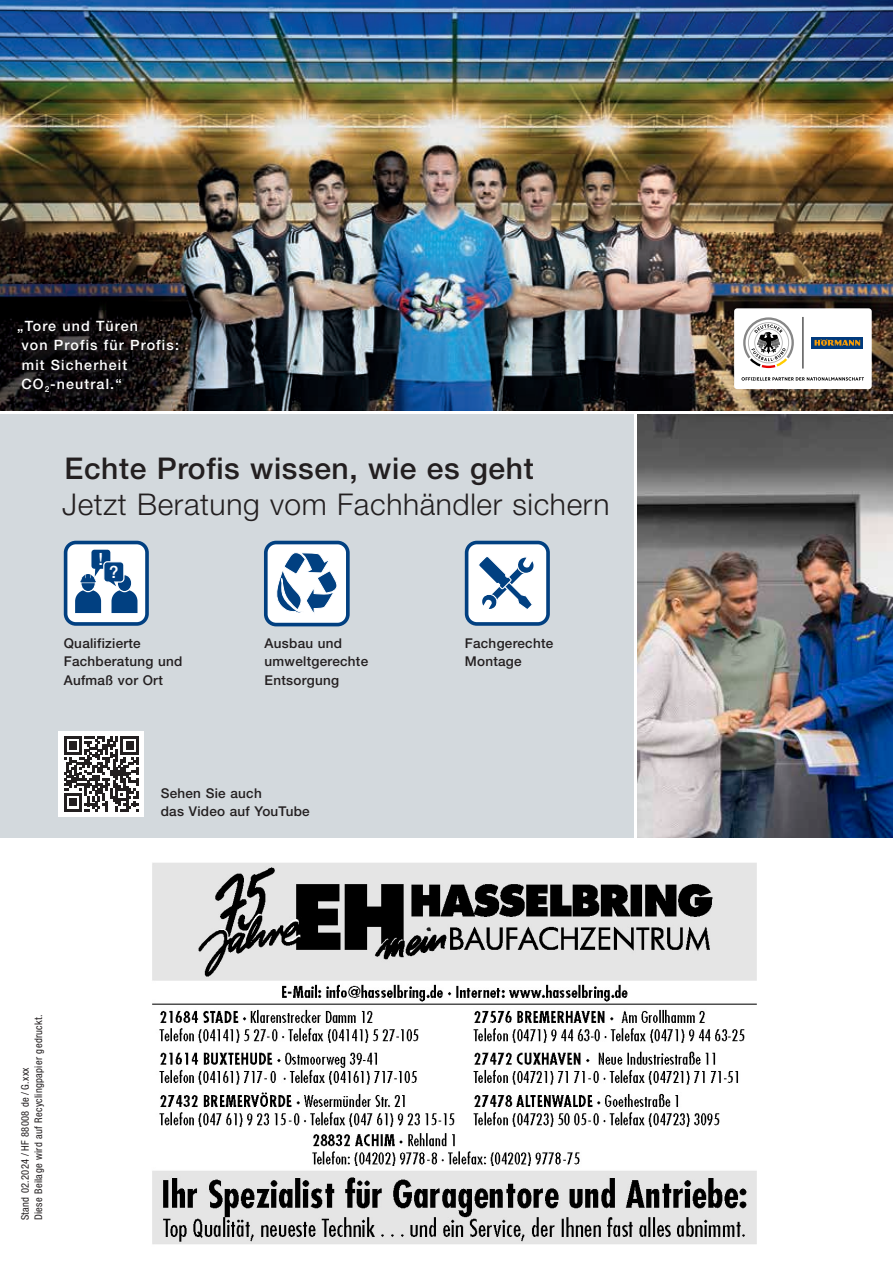
<style>
.page{position:relative;width:893px;height:1263px;background:#fff}
.page>*{position:absolute;margin:0;border:0;box-sizing:border-box;transform-origin:0 0}
.t1{font:300 30px "Hoermann Helvetica Neue";letter-spacing:.02em;color:#231f20}
.t2{font:500 30px "Hoermann Helvetica Neue";letter-spacing:.02em;color:#231f20}
.t3{font:500 16.95px "Hoermann Helvetica Neue";color:#fff}
.t4{font:500 14.25px/19.5px "Hoermann Helvetica Neue";letter-spacing:.08em;color:#fff}
.t5{font:500 13.5px/18.8px "Hoermann Helvetica Neue";letter-spacing:.02em;color:#231f20}
.t6{font:condensed 10.5px/13.5px "Hoermann Helvetica Neue";letter-spacing:.03em;color:#231f20}
</style>
<div class="page">
<img style="left:638px;top:415px;width:255px;height:423px">
<img style="left:0;top:0;width:893px;height:410px">
<div style="left:0;top:415px;width:634px;height:423px;background:#d3d9dd"></div>
<div style="left:19px;top:321px;width:168px;height:80px;background:#231f20;opacity:.75"></div>
<div style="left:734px;top:308px;width:138px;height:81px;background:#fff;border-radius:3px"></div>
<hr style="left:803px;top:317px;width:1px;height:52px;background:#000">
<svg style="left:743px;top:317px;width:51px;height:51px"></svg>
<svg style="left:741px;top:377px;width:123px;height:4px"></svg>
<div style="left:812px;top:337px;width:51px;height:11px;background:#003a7d"></div>
<svg style="left:815px;top:339px;width:45px;height:7px"></svg>
<div style="left:66px;top:542px;width:81px;height:82px;background:#fff;border-radius:10px"></div>
<div style="left:64px;top:541px;width:85px;height:85px;border:4px solid #014081;border-radius:10px"></div>
<div style="left:91px;top:550px;width:19px;height:19px;background:#014081;border-radius:3px"></div>
<svg style="left:75px;top:561px;width:62px;height:52px"></svg>
<div style="left:59px;top:731px;width:85px;height:85px;background:#fff"></div>
<svg style="left:64px;top:736px;width:75px;height:75px"></svg>
<div style="left:266px;top:542px;width:82px;height:83px;background:#fff;border-radius:10px"></div>
<div style="left:264px;top:541px;width:86px;height:85px;border:4px solid #014081;border-radius:10px"></div>
<svg style="left:276px;top:552px;width:61px;height:61px"></svg>
<div style="left:467px;top:542px;width:81px;height:82px;background:#fff;border-radius:10px"></div>
<div style="left:465px;top:541px;width:85px;height:85px;border:4px solid #014081;border-radius:10px"></div>
<svg style="left:479px;top:557px;width:55px;height:52px"></svg>
<img style="left:152px;top:863px;width:605px;height:381px">
<p class="t4" style="left:17px;top:315px;width:163px">„Tore und Türen<br>von Profis für Profis: mit Sicherheit<br>CO<sub>2</sub>-neutral.“</p>
<h1 class="t2" style="left:64px;top:447px;width:471px">Echte Profis wissen, wie es geht</h1>
<h1 class="t1" style="left:62px;top:483px;width:549px">Jetzt Beratung vom Fachhändler sichern</h1>
<p class="t3" style="left:99px;top:547px;width:6px">!</p>
<p class="t3" style="left:109px;top:560px;width:11px">?</p>
<p class="t5" style="left:64px;top:633px;width:120px">Qualifizierte<br>Fachberatung und<br>Aufmaß vor Ort</p>
<p class="t5" style="left:265px;top:633px;width:105px">Ausbau und umweltgerechte<br>Entsorgung</p>
<p class="t5" style="left:465px;top:633px;width:90px">Fachgerechte<br>Montage</p>
<p class="t6" style="left:18px;top:1220px;width:208px;rotate:-90deg">Stand 02.2024 / HF 88008 de / G.xxx<br>Diese Beilage wird auf Recyclingpapier gedruckt.</p>
<p class="t5" style="left:161px;top:783px;width:150px">Sehen Sie auch<br>das Video auf YouTube</p>
</div>
